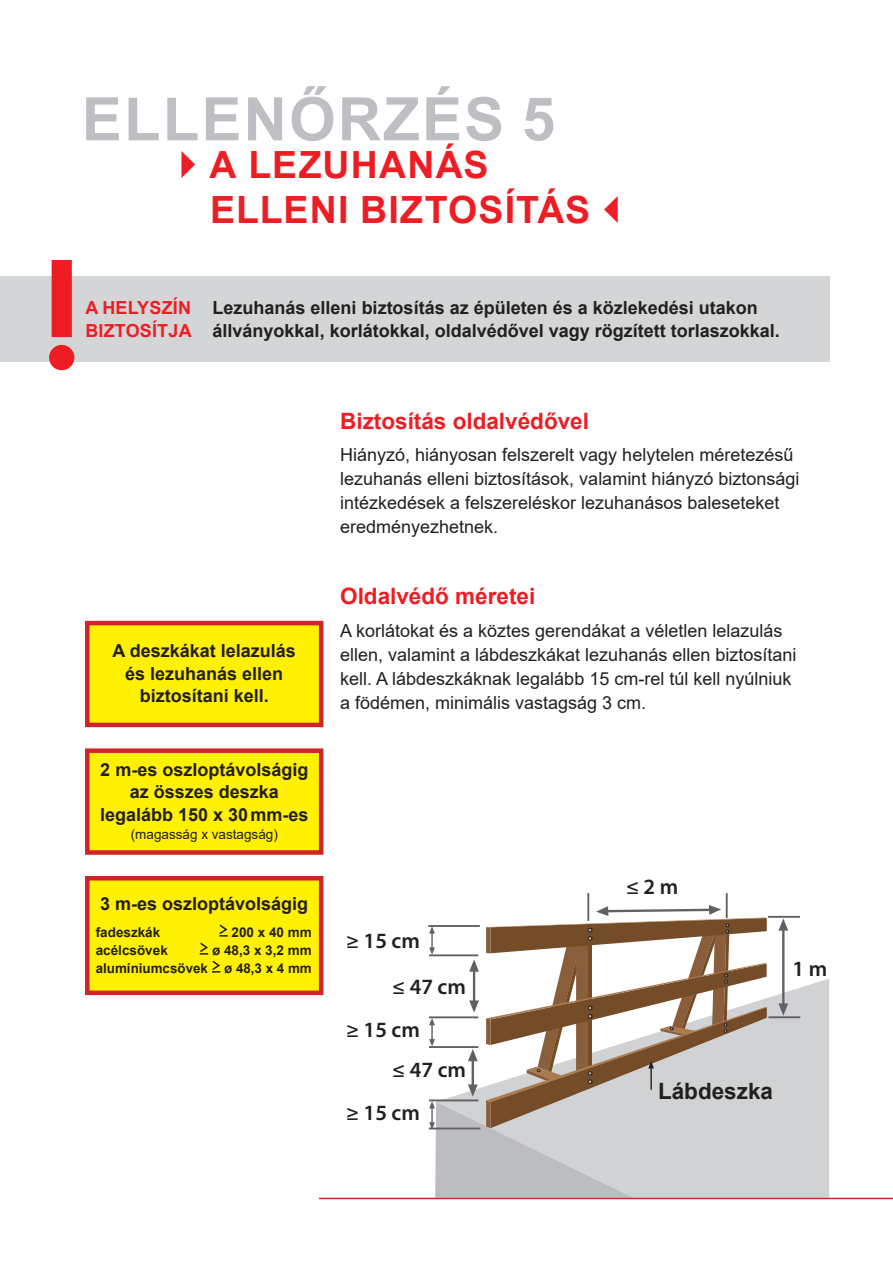
<style>
.page{position:relative;width:893px;height:1263px;background:#fff}
.page>*{position:absolute;margin:0;border:0;box-sizing:border-box;transform-origin:0 0}
.t1{font:600 143.4px "Futura ND";color:#ee1d23}
.t2{font:700 60px "Arial";letter-spacing:.035em;color:#bebfc2}
.t3{font:700 37.5px/45px "Arial";letter-spacing:.03em;color:#ee1d23}
.t4{font:700 22.5px "Arial";color:#ee1d23}
.t5{font:700 22.5px "Arial";color:#231f20}
.t6{font:600 21.9px "Myriad Pro";color:#231f20}
.t7{font:18px/24px "Arial";color:#231f20}
.t8{font:700 18px/22.5px "Arial";color:#231f20;text-align:center}
.t9{font:700 18px/22.5px "Arial";letter-spacing:.01em;color:#ee1d23}
.t10{font:700 13.5px/18px "Arial";color:#231f20;text-align:right}
.t11{font:13.5px "Arial";color:#231f20}
</style>
<div class="page">
<div style="left:0;top:276px;width:829px;height:85px;background:#d4d5d7"></div>
<div style="left:767px;top:978px;width:62px;height:220px;background:#d1d2d4"></div>
<svg style="left:778px;top:918px;width:10px;height:98px"></svg>
<hr style="left:428px;top:925px;width:52px;height:2px;background:#616164">
<hr style="left:768px;top:916px;width:32px;height:2px;background:#616164">
<hr style="left:768px;top:1016px;width:32px;height:2px;background:#616164">
<hr style="left:726px;top:893px;width:2px;height:25px;background:#616164">
<hr style="left:587px;top:893px;width:2px;height:28px;background:#616164">
<svg style="left:429px;top:905px;width:338px;height:293px"></svg>
<div style="left:85px;top:621px;width:238px;height:106px;background:#fff101;border:4px solid #d1232a"></div>
<div style="left:85px;top:748px;width:238px;height:107px;background:#fff101;border:4px solid #d1232a"></div>
<div style="left:85px;top:876px;width:238px;height:119px;background:#fff101;border:4px solid #d1232a"></div>
<svg style="left:199px;top:924px;width:29px;height:48px"></svg>
<hr style="left:319px;top:1198px;width:574px;height:1px;background:#d1232a">
<h2 class="t2" style="left:82px;top:77px;width:475px">ELLENŐRZÉS 5</h2>
<h3 class="t3" style="left:210px;top:142px;width:382px">A LEZUHANÁS<br>ELLENI BIZTOSÍTÁS</h3>
<h1 class="t1" style="left:41px;top:218px;width:42px">!</h1>
<p class="t9" style="left:85px;top:297px;width:108px">A HELYSZÍN<br>BIZTOSÍTJA</p>
<p class="t8" style="left:213px;top:297px;width:569px;text-align:left">Lezuhanás elleni biztosítás az épületen és a közlekedési utakon állványokkal, korlátokkal, oldalvédővel vagy rögzített torlaszokkal.</p>
<p class="t4" style="left:340px;top:405px;width:250px">Biztosítás oldalvédővel</p>
<p class="t7" style="left:340px;top:443px;width:461px">Hiányzó, hiányosan felszerelt vagy helytelen méretezésű lezuhanás elleni biztosítások, valamint hiányzó biztonsági intézkedések a felszereléskor lezuhanásos baleseteket eredményezhetnek.</p>
<p class="t8" style="left:113px;top:640px;width:185px">A deszkákat lelazulás és lezuhanás ellen biztosítani kell.</p>
<p class="t8" style="left:100px;top:759px;width:210px">2 m-es oszloptávolságig az összes deszka legalább 150 x 30mm-es</p>
<p class="t11" style="left:131px;top:825px;width:149px">(magasság x vastagság)</p>
<p class="t8" style="left:100px;top:893px;width:210px">3 m-es oszloptávolságig</p>
<p class="t10" style="left:96px;top:923px;width:66px">fadeszkák</p>
<p class="t10" style="left:231px;top:923px;width:82px">200 x 40 mm</p>
<p class="t10" style="left:96px;top:941px;width:74px">acélcsövek</p>
<p class="t10" style="left:96px;top:941px;width:218px">ø 48,3 x 3,2 mm<br>alumíniumcsövek ø 48,3 x 4 mm</p>
<p class="t4" style="left:340px;top:581px;width:197px">Oldalvédő méretei</p>
<p class="t7" style="left:340px;top:618px;width:458px">A korlátokat és a köztes gerendákat a véletlen lelazulás ellen, valamint a lábdeszkákat lezuhanás ellen biztosítani kell. A lábdeszkáknak legalább 15 cm-rel túl kell nyúlniuk a födémen, minimális vastagság 3 cm.</p>
<p class="t6" style="left:346px;top:926px;width:75px">≥ 15 cm</p>
<p class="t6" style="left:392px;top:972px;width:75px">≤ 47 cm</p>
<p class="t6" style="left:346px;top:1016px;width:75px">≥ 15 cm</p>
<p class="t6" style="left:392px;top:1056px;width:75px">≤ 47 cm</p>
<p class="t6" style="left:346px;top:1099px;width:75px">≥ 15 cm</p>
<p class="t6" style="left:626px;top:873px;width:54px">≤ 2 m</p>
<p class="t6" style="left:792px;top:954px;width:36px">1 m</p>
<p class="t5" style="left:658px;top:1075px;width:117px">Lábdeszka</p>
</div>
